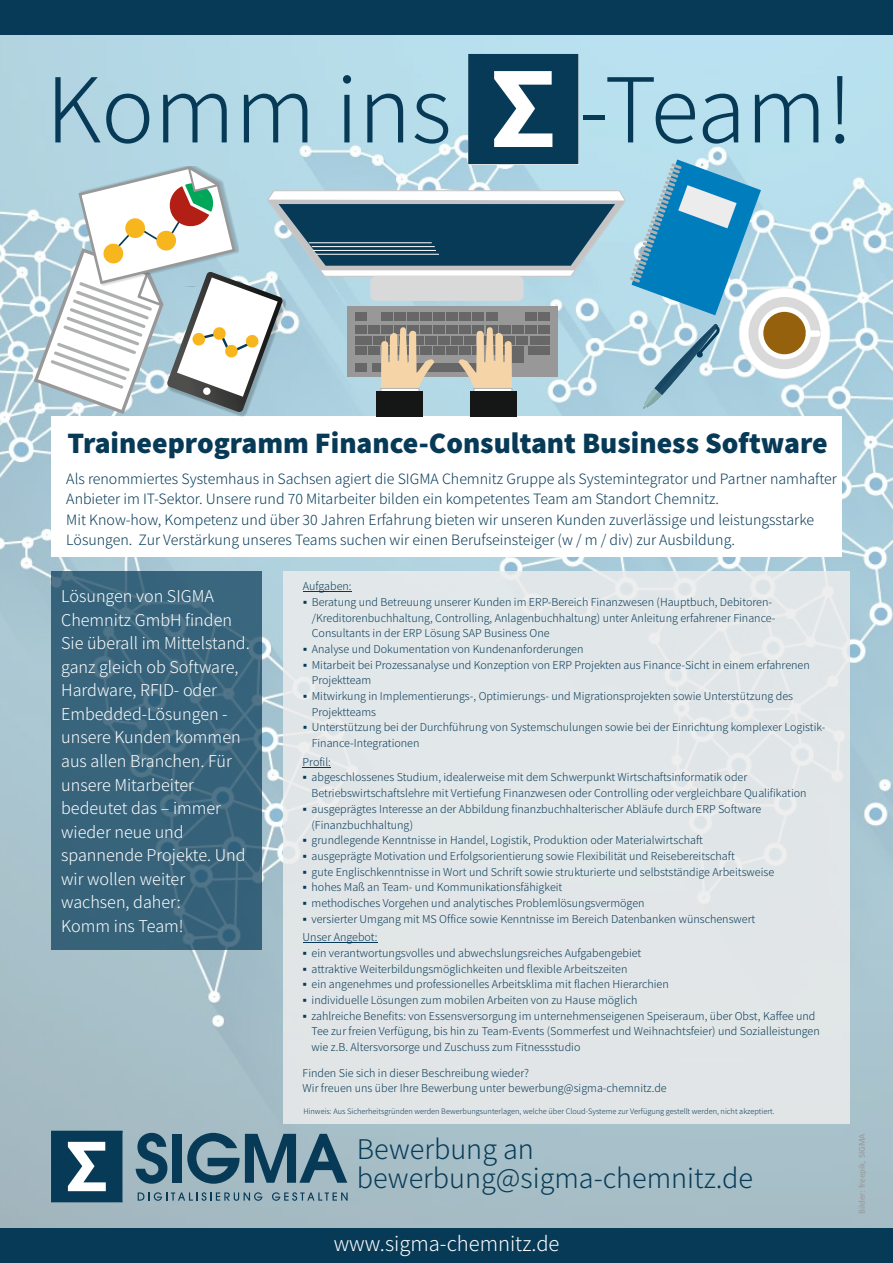
<style>
.page{position:relative;width:893px;height:1263px;background:#fff}
.page>*{position:absolute;margin:0;border:0;box-sizing:border-box;transform-origin:0 0}
.t1{font:300 99px "Assistant";color:#073a57}
.t2{font:300 30px/29.1px "Assistant";color:#073a57}
.t3{font:800 29.7px "Assistant";color:#073a57}
.t4{font:300 22.5px "Assistant";color:#fff}
.t5{font:300 18px/23.5px "Assistant";color:#fff}
.t6{font:300 15.75px/20.5px "Assistant";color:#073a57}
.t7{font:300 12px/15.8px "Assistant";color:#073a57}
.t8{font:9px "Calibri";color:#989899}
.t9{font:300 8.25px "Assistant";color:#073a57}
</style>
<div class="page">
<img style="left:0;top:34px;width:893px;height:1195px">
<div style="left:0;top:1229px;width:893px;height:34px;background:#073a57"></div>
<div style="left:51px;top:416px;width:791px;height:141px;background:#fff"></div>
<div style="left:283px;top:571px;width:566px;height:552px;background:#e1e6e8"></div>
<div style="left:0;top:0;width:893px;height:34px;background:#073a57"></div>
<svg style="left:136px;top:1133px;width:31px;height:51px;background:#4c7286"></svg>
<div style="left:173px;top:1134px;width:9px;height:49px;background:#073a57"></div>
<svg style="left:187px;top:1133px;width:160px;height:51px;background:#5a7e90"></svg>
<svg style="left:138px;top:1192px;width:124px;height:9px"></svg>
<svg style="left:272px;top:1192px;width:76px;height:9px"></svg>
<svg style="left:51px;top:1131px;width:72px;height:71px"></svg>
<div style="left:739px;top:288px;width:91px;height:90px;background:#fff;border:1px solid #ececec;border-radius:50%"></div>
<div style="left:748px;top:297px;width:73px;height:72px;background:#d9d9da;border-radius:50%"></div>
<div style="left:758px;top:307px;width:53px;height:52px;background:#fff;border-radius:50%"></div>
<div style="left:763px;top:312px;width:43px;height:42px;background:#95610d;border-radius:50%"></div>
<div style="left:806px;top:330px;width:15px;height:7px;background:#fff;border-radius:3px"></div>
<div style="left:376px;top:391px;width:46px;height:26px;background:#151616"></div>
<div style="left:471px;top:391px;width:46px;height:26px;background:#151616"></div>
<svg style="left:32px;top:54px;width:729px;height:362px;background:#a1bfcb"></svg>
<hr style="left:309px;top:242px;width:123px;height:1px;background:#fff">
<hr style="left:312px;top:246px;width:123px;height:1px;background:#fff">
<hr style="left:313px;top:250px;width:123px;height:1px;background:#fff">
<hr style="left:316px;top:254px;width:123px;height:1px;background:#fff">
<div style="left:51px;top:571px;width:210px;height:379px;background:#073a57;opacity:.7"></div>
<hr style="left:303px;top:591px;width:49px;height:1px;background:#073a57">
<svg style="left:303px;top:767px;width:28px;height:1px"></svg>
<hr style="left:303px;top:942px;width:74px;height:1px;background:#073a57">
<h1 class="t1" style="left:46px;top:41px;width:407px">Komm ins</h1>
<h1 class="t1" style="left:579px;top:41px;width:275px">-Team!</h1>
<h3 class="t3" style="left:68px;top:422px;width:762px">Traineeprogramm Finance-Consultant Business Software</h3>
<p class="t6" style="left:66px;top:468px;width:772px">Als renommiertes Systemhaus in Sachsen agiert die SIGMA Chemnitz Gruppe als Systemintegrator und Partner namhafter Anbieter im IT-Sektor. Unsere rund 70 Mitarbeiter bilden ein kompetentes Team am Standort Chemnitz.<br>Mit Know-how, Kompetenz und über 30 Jahren Erfahrung bieten wir unseren Kunden zuverlässige und leistungsstarke Lösungen. Zur Verstärkung unseres Teams suchen wir einen Berufseinsteiger (w / m / div) zur Ausbildung.</p>
<p class="t7" style="left:303px;top:578px;width:50px">Aufgaben:</p>
<p class="t7" style="left:312px;top:593px;width:465px;text-indent:-9px">▪ Beratung und Betreuung unserer Kunden im ERP-Bereich Finanzwesen (Hauptbuch, Debitoren-/Kreditorenbuchhaltung, Controlling, Anlagenbuchhaltung) unter Anleitung erfahrener Finance-<br>Consultants in der ERP Lösung SAP Business One</p>
<p class="t7" style="left:303px;top:641px;width:282px">▪ Analyse und Dokumentation von Kundenanforderungen</p>
<p class="t7" style="left:312px;top:656px;width:500px;text-indent:-9px">▪ Mitarbeit bei Prozessanalyse und Konzeption von ERP Projekten aus Finance-Sicht in einem erfahrenen<br>Projektteam</p>
<p class="t7" style="left:312px;top:688px;width:483px;text-indent:-9px">▪ Mitwirkung in Implementierungs-, Optimierungs- und Migrationsprojekten sowie Unterstützung des<br>Projektteams</p>
<p class="t7" style="left:312px;top:719px;width:515px;text-indent:-9px">▪ Unterstützung bei der Durchführung von Systemschulungen sowie bei der Einrichtung komplexer Logistik-<br>Finance-Integrationen</p>
<p class="t7" style="left:303px;top:753px;width:30px">Profil:</p>
<p class="t7" style="left:312px;top:769px;width:497px;text-indent:-9px">▪ abgeschlossenes Studium, idealerweise mit dem Schwerpunkt Wirtschaftsinformatik oder<br>Betriebswirtschaftslehre mit Vertiefung Finanzwesen oder Controlling oder vergleichbare Qualifikation</p>
<p class="t7" style="left:312px;top:801px;width:451px;text-indent:-9px">▪ ausgeprägtes Interesse an der Abbildung finanzbuchhalterischer Abläufe durch ERP Software (Finanzbuchhaltung)</p>
<p class="t7" style="left:303px;top:832px;width:402px">▪ grundlegende Kenntnisse in Handel, Logistik, Produktion oder Materialwirtschaft</p>
<p class="t7" style="left:303px;top:848px;width:434px">▪ ausgeprägte Motivation und Erfolgsorientierung sowie Flexibilität und Reisebereitschaft</p>
<p class="t7" style="left:303px;top:863px;width:473px">▪ gute Englischkenntnisse in Wort und Schrift sowie strukturierte und selbstständige Arbeitsweise</p>
<p class="t7" style="left:303px;top:879px;width:261px">▪ hohes Maß an Team- und Kommunikationsfähigkeit</p>
<p class="t7" style="left:303px;top:895px;width:343px">▪ methodisches Vorgehen und analytisches Problemlösungsvermögen</p>
<p class="t7" style="left:303px;top:909px;width:454px;line-height:18.3px">▪ versierter Umgang mit MS Office sowie Kenntnisse im Bereich Datenbanken wünschenswert<br>Unser Angebot:</p>
<p class="t7" style="left:303px;top:944px;width:340px">▪ ein verantwortungsvolles und abwechslungsreiches Aufgabengebiet</p>
<p class="t7" style="left:303px;top:960px;width:326px">▪ attraktive Weiterbildungsmöglichkeiten und flexible Arbeitszeiten</p>
<p class="t7" style="left:303px;top:976px;width:368px">▪ ein angenehmes und professionelles Arbeitsklima mit flachen Hierarchien</p>
<p class="t7" style="left:303px;top:992px;width:336px">▪ individuelle Lösungen zum mobilen Arbeiten von zu Hause möglich</p>
<p class="t7" style="left:312px;top:1007px;width:510px;text-indent:-9px">▪ zahlreiche Benefits: von Essensversorgung im unternehmenseigenen Speiseraum, über Obst, Kaffee und<br>Tee zur freien Verfügung, bis hin zu Team-Events (Sommerfest und Weihnachtsfeier) und Sozialleistungen wie z.B. Altersvorsorge und Zuschuss zum Fitnessstudio</p>
<p class="t7" style="left:303px;top:1064px;width:366px">Finden Sie sich in dieser Beschreibung wieder?<br>Wir freuen uns über Ihre Bewerbung unter bewerbung@sigma-chemnitz.de</p>
<p class="t5" style="left:61px;top:584px;width:190px">Lösungen von SIGMA<br>Chemnitz GmbH finden<br>Sie überall im Mittelstand. ganz gleich ob Software,<br>Hardware, RFID- oder<br>Embedded-Lösungen - unsere Kunden kommen aus allen Branchen. Für unsere Mitarbeiter bedeutet das – immer wieder neue und spannende Projekte. Und wir wollen weiter wachsen, daher:<br>Komm ins Team!</p>
<p class="t9" style="left:303px;top:1106px;width:473px">Hinweis: Aus Sicherheitsgründen werden Bewerbungsunterlagen, welche über Cloud-Systeme zur Verfügung gestellt werden, nicht akzeptiert.</p>
<h2 class="t2" style="left:357px;top:1134px;width:398px">Bewerbung an bewerbung@sigma-chemnitz.de</h2>
<h3 class="t4" style="left:334px;top:1228px;width:227px">www.sigma-chemnitz.de</h3>
<p class="t8" style="left:858px;top:1214px;width:82px;rotate:-90deg">Bilder: freepik, SIGMA</p>
</div>
